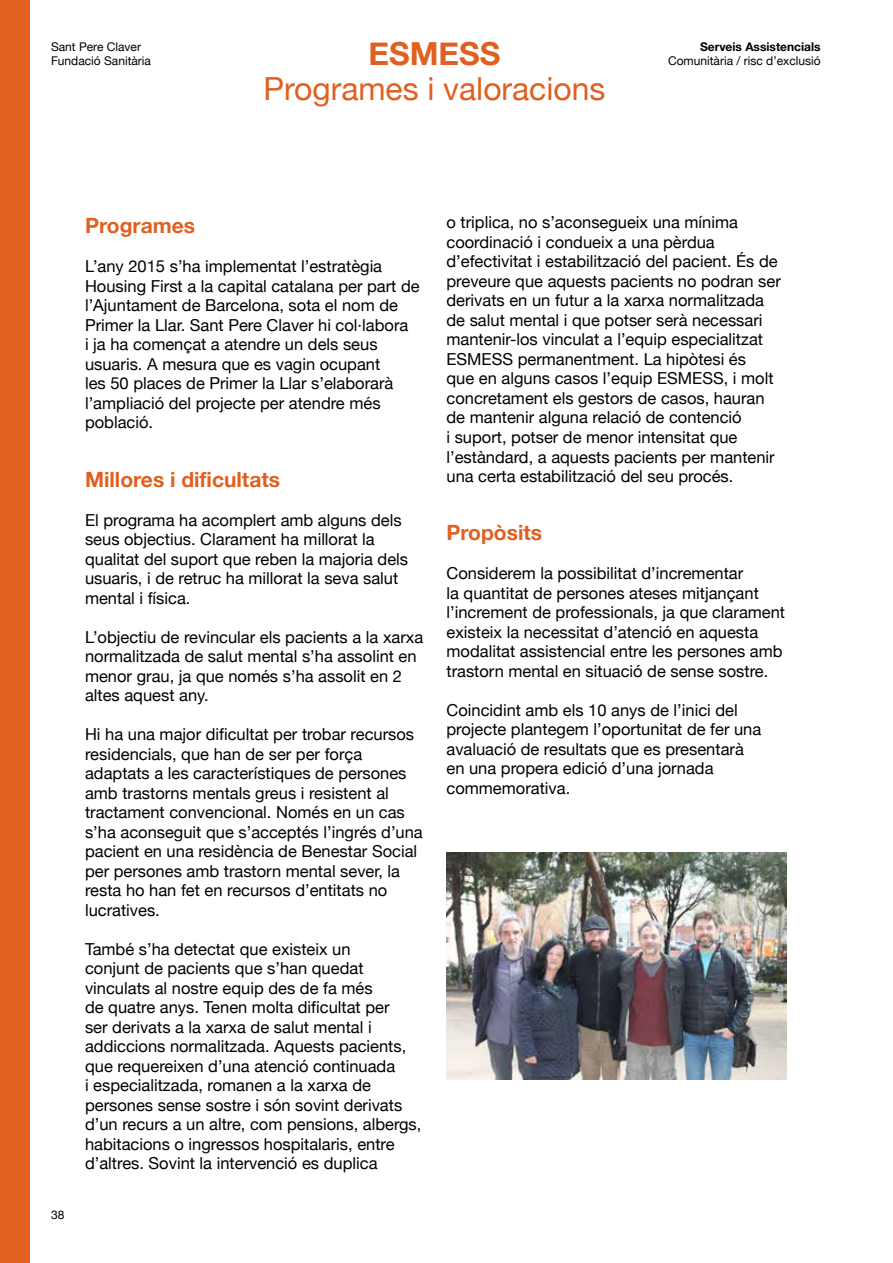
<style>
.page{position:relative;width:893px;height:1263px;background:#fff}
.page>*{position:absolute;margin:0;border:0;box-sizing:border-box;transform-origin:0 0}
.t1{font:31.8px "Helvetica Neue";color:#df6020}
.t2{font:700 31.8px "Helvetica Neue";color:#df6020}
.t3{font:700 21px "Helvetica Neue";color:#df6020}
.t4{font:16.5px/19.5px "Helvetica Neue";color:#000}
.t5{font:12px/14.2px "Helvetica Neue";color:#000}
.t6{font:700 12px "Helvetica Neue";color:#000}
</style>
<div class="page">
<div style="left:0;top:0;width:30px;height:1263px;background:#df6020"></div>
<img style="left:446px;top:853px;width:341px;height:226px">
<h1 class="t2" style="left:368px;top:29px;width:133px">ESMESS</h1>
<p class="t5" style="left:51px;top:40px;width:102px">Sant Pere Claver<br>Fundació Sanitària</p>
<p class="t6" style="left:700px;top:37px;width:122px">Serveis Assistencials</p>
<p class="t5" style="left:668px;top:55px;width:154px">Comunitària / risc d’exclusió</p>
<h1 class="t1" style="left:264px;top:65px;width:343px">Programes i valoracions</h1>
<p class="t5" style="left:51px;top:1209px;width:15px">38</p>
<p class="t3" style="left:85px;top:209px;width:112px">Programes</p>
<p class="t4" style="left:85px;top:257px;width:336px">L’any 2015 s’ha implementat l’estratègia Housing First a la capital catalana per part de l’Ajuntament de Barcelona, sota el nom de Primer la Llar. Sant Pere Claver hi col·labora<br>i ja ha començat a atendre un dels seus usuaris. A mesura que es vagin ocupant<br>les 50 places de Primer la Llar s’elaborarà l’ampliació del projecte per atendre més població.</p>
<p class="t3" style="left:85px;top:463px;width:197px">Millores i dificultats</p>
<p class="t4" style="left:85px;top:511px;width:325px">El programa ha acomplert amb alguns dels seus objectius. Clarament ha millorat la qualitat del suport que reben la majoria dels usuaris, i de retruc ha millorat la seva salut mental i física.</p>
<p class="t4" style="left:85px;top:628px;width:340px">L’objectiu de revincular els pacients a la xarxa normalitzada de salut mental s’ha assolint en menor grau, ja que només s’ha assolit en 2 altes aquest any.</p>
<p class="t4" style="left:85px;top:725px;width:339px">Hi ha una major dificultat per trobar recursos residencials, que han de ser per força adaptats a les característiques de persones amb trastorns mentals greus i resistent al tractament convencional. Només en un cas s’ha aconseguit que s’acceptés l’ingrés d’una pacient en una residència de Benestar Social per persones amb trastorn mental sever, la resta ho han fet en recursos d’entitats no lucratives.</p>
<p class="t4" style="left:85px;top:940px;width:338px">També s’ha detectat que existeix un<br>conjunt de pacients que s’han quedat vinculats al nostre equip des de fa més<br>de quatre anys. Tenen molta dificultat per<br>ser derivats a la xarxa de salut mental i addiccions normalitzada. Aquests pacients, que requereixen d’una atenció continuada<br>i especialitzada, romanen a la xarxa de persones sense sostre i són sovint derivats d’un recurs a un altre, com pensions, albergs, habitacions o ingressos hospitalaris, entre d’altres. Sovint la intervenció es duplica</p>
<p class="t4" style="left:446px;top:214px;width:336px">o triplica, no s’aconsegueix una mínima coordinació i condueix a una pèrdua d’efectivitat i estabilització del pacient. És de preveure que aquests pacients no podran ser derivats en un futur a la xarxa normalitzada de salut mental i que potser serà necessari mantenir-los vinculat a l’equip especialitzat ESMESS permanentment. La hipòtesi és<br>que en alguns casos l’equip ESMESS, i molt concretament els gestors de casos, hauran de mantenir alguna relació de contenció<br>i suport, potser de menor intensitat que l’estàndard, a aquests pacients per mantenir una certa estabilització del seu procés.</p>
<p class="t3" style="left:446px;top:516px;width:97px">Propòsits</p>
<p class="t4" style="left:446px;top:565px;width:340px">Considerem la possibilitat d’incrementar<br>la quantitat de persones ateses mitjançant l’increment de professionals, ja que clarament existeix la necessitat d’atenció en aquesta modalitat assistencial entre les persones amb trastorn mental en situació de sense sostre.</p>
<p class="t4" style="left:446px;top:701px;width:316px">Coincidint amb els 10 anys de l’inici del projecte plantegem l’oportunitat de fer una avaluació de resultats que es presentarà en una propera edició d’una jornada commemorativa.</p>
</div>
